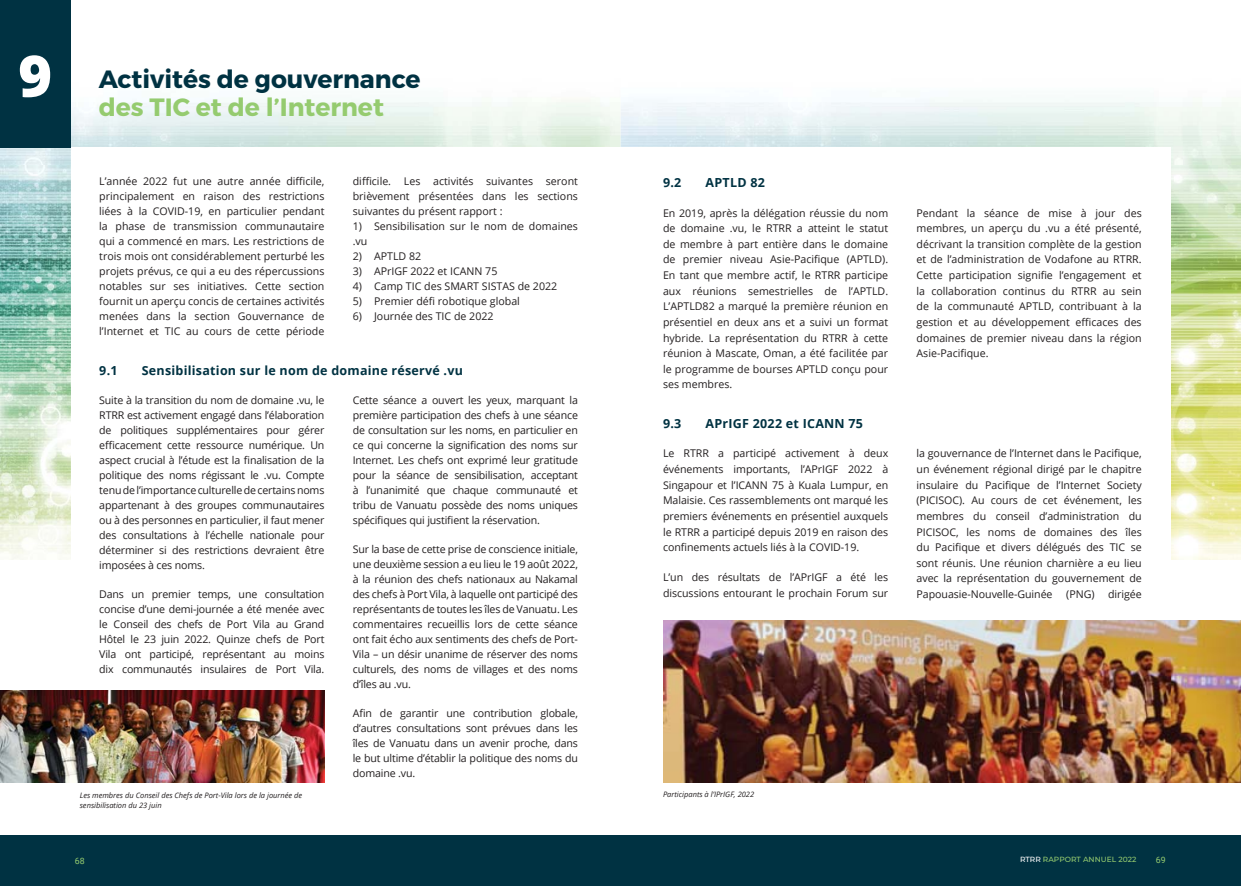
<style>
.page{position:relative;width:1241px;height:886px;background:#fff}
.page>*{position:absolute;margin:0;border:0;box-sizing:border-box;transform-origin:0 0}
.t1{font:800 57.5px "Open Sans";color:#fff}
.t2{font:700 25px "Montserrat";color:#003242}
.t3{font:700 25px "Montserrat";color:#95cb6f}
.t4{font:700 12.5px "Open Sans";letter-spacing:.02em;color:#003242}
.t5{font:10.62px/15px "Open Sans";letter-spacing:-.005em;color:#231f20;text-align:justify}
.t6{font:8.75px "Roboto";color:#95cb6f}
.t7{font:italic 7.5px/10px "Open Sans";color:#231f20}
.t8{font:500 7.5px "Montserrat";letter-spacing:.005em;color:#95cb6f}
.s1{color:#fff}
</style>
<div class="page">
<img style="left:1171px;top:166px;width:69px;height:394px">
<img style="left:0;top:79px;width:241px;height:87px">
<img style="left:0;top:166px;width:71px;height:394px">
<div style="left:71px;top:148px;width:1099px;height:678px;background:#fff"></div>
<div style="left:0;top:835px;width:1240px;height:51px;background:#003242"></div>
<div style="left:0;top:0;width:70px;height:148px;background:#003242"></div>
<img style="left:0;top:690px;width:324px;height:92px">
<img style="left:663px;top:621px;width:577px;height:161px">
<h1 class="t1" style="left:18px;top:35px;width:35px">9</h1>
<h2 class="t2" style="left:99px;top:67px;width:323px">Activités de gouvernance</h2>
<h2 class="t3" style="left:99px;top:95px;width:287px">des TIC et de l’Internet</h2>
<p class="t5" style="left:99px;top:174px;width:227px">L’année 2022 fut une autre année difficile, principalement en raison des restrictions liées à la COVID-19, en particulier pendant la phase de transmission communautaire qui a commencé en mars. Les restrictions de trois mois ont considérablement perturbé les projets prévus, ce qui a eu des répercussions notables sur ses initiatives. Cette section fournit un aperçu concis de certaines activités menées dans la section Gouvernance de l’Internet et TIC au cours de cette période</p>
<p class="t5" style="left:353px;top:174px;width:227px">difficile. Les activités suivantes seront brièvement présentées dans les sections suivantes du présent rapport :</p>
<p class="t5" style="left:353px;top:219px;width:227px">1) Sensibilisation sur le nom de domaines .vu</p>
<p class="t5" style="left:353px;top:249px;width:70px">2) APTLD 82</p>
<p class="t5" style="left:353px;top:264px;width:146px">3) APrIGF 2022 et ICANN 75</p>
<p class="t5" style="left:353px;top:279px;width:206px">4) Camp TIC des SMART SISTAS de 2022</p>
<p class="t5" style="left:353px;top:294px;width:169px">5) Premier défi robotique global</p>
<p class="t5" style="left:353px;top:309px;width:142px">6) Journée des TIC de 2022</p>
<p class="t4" style="left:99px;top:361px;width:20px">9.1</p>
<p class="t4" style="left:142px;top:361px;width:323px">Sensibilisation sur le nom de domaine réservé .vu</p>
<p class="t5" style="left:99px;top:392px;width:227px">Suite à la transition du nom de domaine .vu, le RTRR est activement engagé dans l’élaboration de politiques supplémentaires pour gérer efficacement cette ressource numérique. Un aspect crucial à l’étude est la finalisation de la politique des noms régissant le .vu. Compte tenu de l’importance culturelle de certains noms appartenant à des groupes communautaires ou à des personnes en particulier, il faut mener des consultations à l’échelle nationale pour déterminer si des restrictions devraient être imposées à ces noms.</p>
<p class="t5" style="left:99px;top:586px;width:227px">Dans un premier temps, une consultation concise d’une demi-journée a été menée avec le Conseil des chefs de Port Vila au Grand Hôtel le 23 juin 2022. Quinze chefs de Port Vila ont participé, représentant au moins dix communautés insulaires de Port Vila.</p>
<p class="t5" style="left:353px;top:392px;width:227px">Cette séance a ouvert les yeux, marquant la première participation des chefs à une séance de consultation sur les noms, en particulier en ce qui concerne la signification des noms sur Internet. Les chefs ont exprimé leur gratitude pour la séance de sensibilisation, acceptant à l’unanimité que chaque communauté et tribu de Vanuatu possède des noms uniques spécifiques qui justifient la réservation.</p>
<p class="t5" style="left:353px;top:541px;width:227px">Sur la base de cette prise de conscience initiale, une deuxième session a eu lieu le 19 août 2022, à la réunion des chefs nationaux au Nakamal des chefs à Port Vila, à laquelle ont participé des représentants de toutes les îles de Vanuatu. Les commentaires recueillis lors de cette séance ont fait écho aux sentiments des chefs de Port-Vila – un désir unanime de réserver des noms culturels, des noms de villages et des noms d’îles au .vu.</p>
<p class="t5" style="left:353px;top:705px;width:227px">Afin de garantir une contribution globale, d’autres consultations sont prévues dans les îles de Vanuatu dans un avenir proche, dans le but ultime d’établir la politique des noms du domaine .vu.</p>
<p class="t4" style="left:663px;top:173px;width:20px">9.2</p>
<p class="t4" style="left:705px;top:173px;width:61px">APTLD 82</p>
<p class="t5" style="left:663px;top:205px;width:227px;line-height:15.6px">En 2019, après la délégation réussie du nom de domaine .vu, le RTRR a atteint le statut de membre à part entière dans le domaine de premier niveau Asie-Pacifique (APTLD).<br>En tant que membre actif, le RTRR participe aux réunions semestrielles de l’APTLD.<br>L’APTLD82 a marqué la première réunion en présentiel en deux ans et a suivi un format hybride. La représentation du RTRR à cette réunion à Mascate, Oman, a été facilitée par le programme de bourses APTLD conçu pour ses membres.</p>
<p class="t5" style="left:916px;top:205px;width:227px;line-height:15.6px">Pendant la séance de mise à jour des membres, un aperçu du .vu a été présenté, décrivant la transition complète de la gestion et de l’administration de Vodafone au RTRR.<br>Cette participation signifie l’engagement et la collaboration continus du RTRR au sein de la communauté APTLD, contribuant à la gestion et au développement efficaces des domaines de premier niveau dans la région Asie-Pacifique.</p>
<p class="t4" style="left:663px;top:414px;width:20px">9.3</p>
<p class="t4" style="left:705px;top:414px;width:159px">APrIGF 2022 et ICANN 75</p>
<p class="t5" style="left:663px;top:445px;width:227px;line-height:15.6px">Le RTRR a participé activement à deux événements importants, l’APrIGF 2022 à Singapour et l’ICANN 75 à Kuala Lumpur, en Malaisie. Ces rassemblements ont marqué les premiers événements en présentiel auxquels le RTRR a participé depuis 2019 en raison des confinements actuels liés à la COVID-19.</p>
<p class="t5" style="left:663px;top:569px;width:227px;line-height:15.6px">L’un des résultats de l’APrIGF a été les discussions entourant le prochain Forum sur</p>
<p class="t5" style="left:916px;top:445px;width:227px;line-height:15.6px">la gouvernance de l’Internet dans le Pacifique, un événement régional dirigé par le chapitre insulaire du Pacifique de l’Internet Society (PICISOC). Au cours de cet événement, les membres du conseil d’administration du PICISOC, les noms de domaines des îles du Pacifique et divers délégués des TIC se sont réunis. Une réunion charnière a eu lieu avec la représentation du gouvernement de Papouasie-Nouvelle-Guinée</p>
<p class="t5" style="left:1066px;top:586px;width:30px">(PNG)</p>
<p class="t5" style="left:1107px;top:586px;width:35px">dirigée</p>
<p class="t7" style="left:80px;top:790px;width:224px">Les membres du Conseil des Chefs de Port-Vila lors de la journée de sensibilisation du 23 juin</p>
<p class="t7" style="left:663px;top:789px;width:93px">Participants à l’IPrIGF, 2022</p>
<p class="t6" style="left:75px;top:856px;width:11px">68</p>
<p class="t8" style="left:1019px;top:856px;width:118px"><span class="s1">RTRR</span> RAPPORT ANNUEL 2022</p>
<p class="t6" style="left:1155px;top:854px;width:11px">69</p>
</div>
